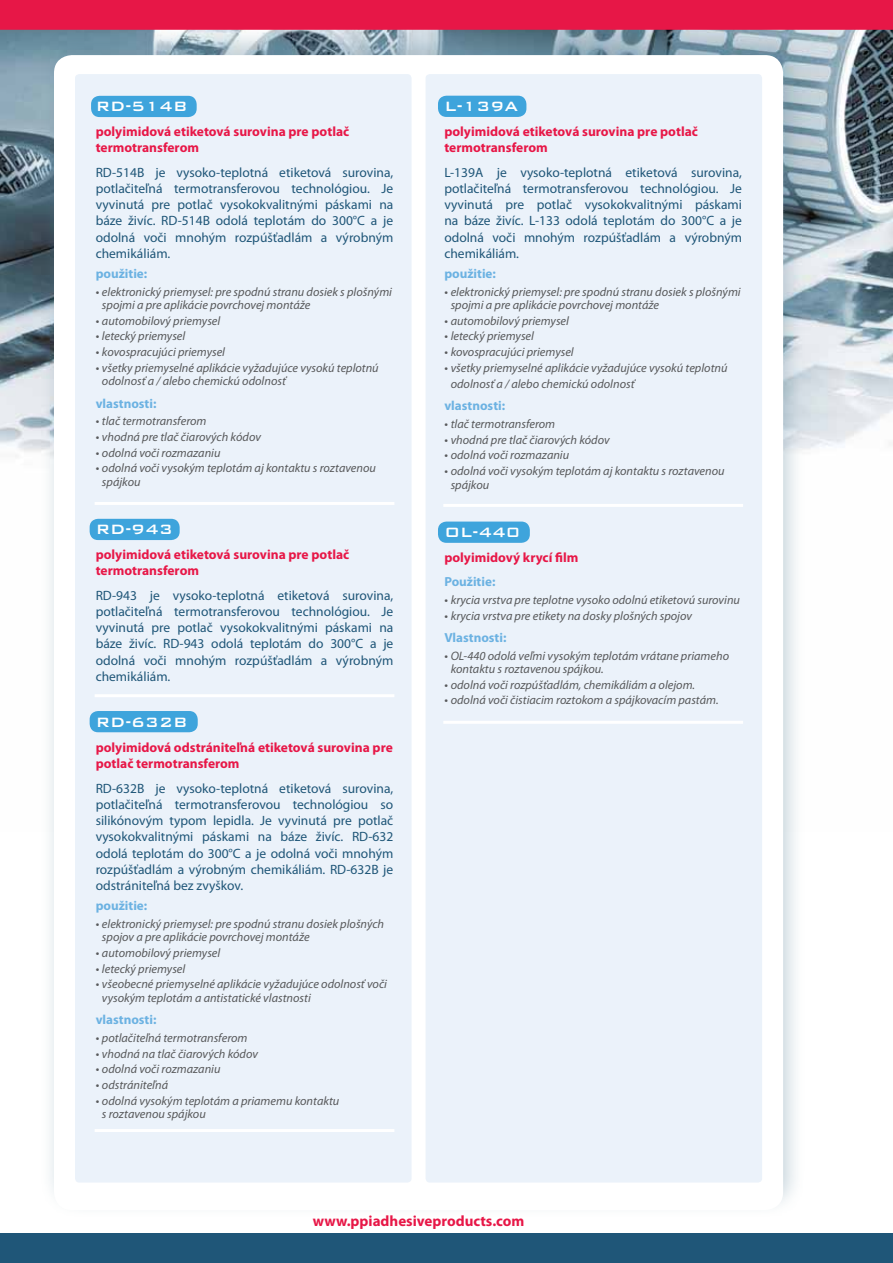
<style>
.page{position:relative;width:893px;height:1263px;background:#fff}
.page>*{position:absolute;margin:0;border:0;box-sizing:border-box;transform-origin:0 0}
.t1{font:18px "Bank Gothic AT Medium";color:#fff}
.t2{font:700 15px "Myriad Pro";color:#e71747}
.t3{font:13.5px/16.2px "Myriad Pro";color:#1f5678;text-align:justify}
.t4{font:700 13.5px/16.2px "Myriad Pro";color:#e71747}
.t5{font:700 13.2px "Myriad Pro";color:#6cb2e2}
.t6{font:italic 12.3px/13.5px "Myriad Pro";color:#58595b}
.s1{font-style:normal;font-size:12.75px}
</style>
<div class="page">
<img style="left:0;top:30px;width:893px;height:427px">
<div style="left:0;top:1233px;width:893px;height:30px;background:#1f5678"></div>
<div style="left:39px;top:25px;width:766px;height:1192px;background:#578197;opacity:.35"></div>
<div style="left:54px;top:55px;width:729px;height:1155px;background:#fff;border-radius:18px"></div>
<div style="left:75px;top:74px;width:337px;height:1108px;background:#ebf2fa;border-radius:4px"></div>
<div style="left:426px;top:74px;width:336px;height:1108px;background:#ebf2fa;border-radius:4px"></div>
<div style="left:438px;top:522px;width:92px;height:21px;background:#3ea4dc;border-radius:9px"></div>
<div style="left:90px;top:519px;width:90px;height:21px;background:#3ea4dc;border-radius:9px"></div>
<div style="left:90px;top:711px;width:108px;height:21px;background:#3ea4dc;border-radius:9px"></div>
<div style="left:91px;top:96px;width:106px;height:21px;background:#3ea4dc;border-radius:9px"></div>
<hr style="left:95px;top:502px;width:299px;height:3px;background:#fff">
<hr style="left:443px;top:504px;width:300px;height:3px;background:#fff">
<hr style="left:443px;top:721px;width:300px;height:3px;background:#fff">
<div style="left:438px;top:96px;width:88px;height:21px;background:#3ea4dc;border-radius:9px"></div>
<hr style="left:95px;top:694px;width:299px;height:3px;background:#fff">
<hr style="left:95px;top:1129px;width:299px;height:3px;background:#fff">
<div style="left:0;top:0;width:893px;height:30px;background:#e71747"></div>
<h1 class="t1" style="left:96px;top:97px;width:93px">RD-514B</h1>
<p class="t4" style="left:96px;top:123px;width:255px">polyimidová etiketová surovina pre potlač termotransferom</p>
<p class="t3" style="left:96px;top:164px;width:299px">RD-514B je vysoko-teplotná etiketová surovina, potlačiteľná termotransferovou technológiou. Je vyvinutá pre potlač vysokokvalitnými páskami na báze živíc. RD-514B odolá teplotám do 300°C a je odolná voči mnohým rozpúšťadlám a výrobným chemikáliám.</p>
<p class="t5" style="left:96px;top:265px;width:53px">použitie:</p>
<p class="t6" style="left:102px;top:285px;width:292px;line-height:13px;text-indent:-6px"><span class="s1">•</span> elektronický priemysel: pre spodnú stranu dosiek s plošnými spojmi a pre aplikácie povrchovej montáže</p>
<p class="t6" style="left:96px;top:314px;width:126px"><span class="s1">•</span> automobilový priemysel</p>
<p class="t6" style="left:96px;top:329px;width:91px"><span class="s1">•</span> letecký priemysel</p>
<p class="t6" style="left:96px;top:345px;width:131px"><span class="s1">•</span> kovospracujúci priemysel</p>
<p class="t6" style="left:102px;top:360px;width:278px;text-indent:-6px"><span class="s1">•</span> všetky priemyselné aplikácie vyžadujúce vysokú teplotnú odolnosť a / alebo chemickú odolnosť</p>
<p class="t5" style="left:96px;top:395px;width:62px">vlastnosti:</p>
<p class="t6" style="left:96px;top:414px;width:112px"><span class="s1">•</span> tlač termotransferom</p>
<p class="t6" style="left:96px;top:430px;width:167px"><span class="s1">•</span> vhodná pre tlač čiarových kódov</p>
<p class="t6" style="left:96px;top:446px;width:126px"><span class="s1">•</span> odolná voči rozmazaniu</p>
<p class="t6" style="left:102px;top:461px;width:275px;text-indent:-6px"><span class="s1">•</span> odolná voči vysokým teplotám aj kontaktu s roztavenou spájkou</p>
<h1 class="t1" style="left:96px;top:520px;width:79px">RD-943</h1>
<p class="t4" style="left:96px;top:546px;width:255px">polyimidová etiketová surovina pre potlač termotransferom</p>
<p class="t3" style="left:96px;top:587px;width:299px">RD-943 je vysoko-teplotná etiketová surovina, potlačiteľná termotransferovou technológiou. Je vyvinutá pre potlač vysokokvalitnými páskami na báze živíc. RD-943 odolá teplotám do 300°C a je odolná voči mnohým rozpúšťadlám a výrobným chemikáliám.</p>
<h1 class="t1" style="left:96px;top:713px;width:93px">RD-632B</h1>
<p class="t4" style="left:96px;top:739px;width:299px">polyimidová odstrániteľná etiketová surovina pre potlač termotransferom</p>
<p class="t3" style="left:96px;top:780px;width:299px">RD-632B je vysoko-teplotná etiketová surovina, potlačiteľná termotransferovou technológiou so silikónovým typom lepidla. Je vyvinutá pre potlač vysokokvalitnými páskami na báze živíc. RD-632 odolá teplotám do 300°C a je odolná voči mnohým rozpúšťadlám a výrobným chemikáliám. RD-632B je odstrániteľná bez zvyškov.</p>
<p class="t5" style="left:96px;top:897px;width:53px">použitie:</p>
<p class="t6" style="left:102px;top:917px;width:284px;line-height:13px;text-indent:-6px"><span class="s1">•</span> elektronický priemysel: pre spodnú stranu dosiek plošných spojov a pre aplikácie povrchovej montáže</p>
<p class="t6" style="left:96px;top:946px;width:126px"><span class="s1">•</span> automobilový priemysel</p>
<p class="t6" style="left:96px;top:961px;width:91px"><span class="s1">•</span> letecký priemysel</p>
<p class="t6" style="left:102px;top:977px;width:287px;text-indent:-6px"><span class="s1">•</span> všeobecné priemyselné aplikácie vyžadujúce odolnosť voči vysokým teplotám a antistatické vlastnosti</p>
<p class="t5" style="left:96px;top:1011px;width:62px">vlastnosti:</p>
<p class="t6" style="left:96px;top:1031px;width:153px"><span class="s1">•</span> potlačiteľná termotransferom</p>
<p class="t6" style="left:96px;top:1047px;width:164px"><span class="s1">•</span> vhodná na tlač čiarových kódov</p>
<p class="t6" style="left:96px;top:1062px;width:126px"><span class="s1">•</span> odolná voči rozmazaniu</p>
<p class="t6" style="left:96px;top:1078px;width:74px"><span class="s1">•</span> odstrániteľná</p>
<p class="t6" style="left:102px;top:1093px;width:239px;text-indent:-6px"><span class="s1">•</span> odolná vysokým teplotám a priamemu kontaktu s roztavenou spájkou</p>
<h1 class="t1" style="left:444px;top:97px;width:75px">L-139A</h1>
<p class="t4" style="left:444px;top:123px;width:255px">polyimidová etiketová surovina pre potlač termotransferom</p>
<p class="t3" style="left:444px;top:164px;width:299px">L-139A je vysoko-teplotná etiketová surovina, potlačiteľná termotransferovou technológiou. Je vyvinutá pre potlač vysokokvalitnými páskami na báze živíc. L-133 odolá teplotám do 300°C a je odolná voči mnohým rozpúšťadlám a výrobným chemikáliám.</p>
<p class="t5" style="left:444px;top:265px;width:53px">použitie:</p>
<p class="t6" style="left:451px;top:285px;width:292px;line-height:13px;text-indent:-6px"><span class="s1">•</span> elektronický priemysel: pre spodnú stranu dosiek s plošnými spojmi a pre aplikácie povrchovej montáže</p>
<p class="t6" style="left:444px;top:314px;width:126px"><span class="s1">•</span> automobilový priemysel</p>
<p class="t6" style="left:444px;top:329px;width:91px"><span class="s1">•</span> letecký priemysel</p>
<p class="t6" style="left:444px;top:345px;width:131px"><span class="s1">•</span> kovospracujúci priemysel</p>
<p class="t6" style="left:451px;top:359px;width:278px;line-height:16.2px;text-indent:-6px"><span class="s1">•</span> všetky priemyselné aplikácie vyžadujúce vysokú teplotnú odolnosť a / alebo chemickú odolnosť</p>
<p class="t5" style="left:444px;top:397px;width:62px">vlastnosti:</p>
<p class="t6" style="left:444px;top:417px;width:112px"><span class="s1">•</span> tlač termotransferom</p>
<p class="t6" style="left:444px;top:433px;width:167px"><span class="s1">•</span> vhodná pre tlač čiarových kódov</p>
<p class="t6" style="left:444px;top:448px;width:126px"><span class="s1">•</span> odolná voči rozmazaniu</p>
<p class="t6" style="left:451px;top:464px;width:275px;text-indent:-6px"><span class="s1">•</span> odolná voči vysokým teplotám aj kontaktu s roztavenou spájkou</p>
<h1 class="t1" style="left:444px;top:523px;width:77px">OL-440</h1>
<p class="t4" style="left:444px;top:549px;width:136px">polyimidový krycí film</p>
<p class="t5" style="left:444px;top:573px;width:53px">Použitie:</p>
<p class="t6" style="left:444px;top:593px;width:297px"><span class="s1">•</span> krycia vrstva pre teplotne vysoko odolnú etiketovú surovinu</p>
<p class="t6" style="left:444px;top:609px;width:249px"><span class="s1">•</span> krycia vrstva pre etikety na dosky plošných spojov</p>
<p class="t5" style="left:444px;top:629px;width:64px">Vlastnosti:</p>
<p class="t6" style="left:451px;top:649px;width:280px;line-height:13px;text-indent:-6px"><span class="s1">•</span> OL-440 odolá veľmi vysokým teplotám vrátane priameho kontaktu s roztavenou spájkou.</p>
<p class="t6" style="left:444px;top:678px;width:252px"><span class="s1">•</span> odolná voči rozpúšťadlám, chemikáliám a olejom.</p>
<p class="t6" style="left:444px;top:693px;width:276px"><span class="s1">•</span> odolná voči čistiacim roztokom a spájkovacím pastám.</p>
<p class="t2" style="left:313px;top:1211px;width:213px">www.ppiadhesiveproducts.com</p>
</div>
